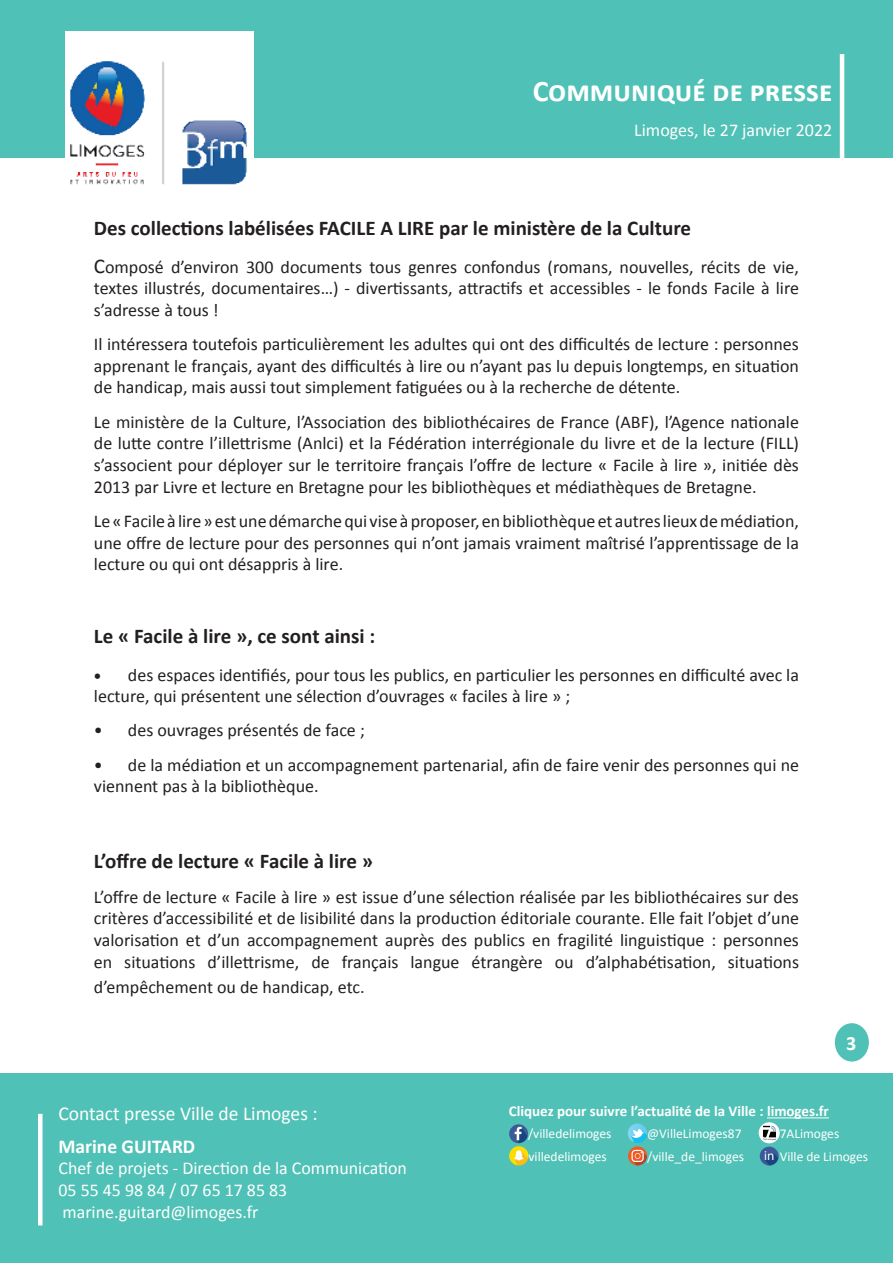
<style>
.page{position:relative;width:893px;height:1263px;background:#fff}
.page>*{position:absolute;margin:0;border:0;box-sizing:border-box;transform-origin:0 0}
.t1{font:700 30px "Calibri";color:#fff}
.t2{font:700 21px "Calibri";color:#231f20}
.t3{font:700 20.25px "Calibri";color:#fff}
.t4{font:19.65px "Calibri";color:#fff}
.t5{font:700 19.65px "Calibri";color:#fff}
.t6{font:18px/21.6px "Calibri";color:#231f20;text-align:justify}
.t7{font:18px/21.6px "Calibri";color:#fff}
.t8{font:700 15px "Calibri";color:#fff}
.t9{font:13.5px "Calibri";color:#fff}
.s1{font-size:21px}
.s2{font-weight:700;font-size:15px}
.s3{font-family:"Myriad Pro";font-size:13.2px}
</style>
<div class="page">
<div style="left:0;top:0;width:893px;height:157px;background:#50c1b6"></div>
<hr style="left:840px;top:54px;width:4px;height:112px;background:#fff">
<div style="left:835px;top:1023px;width:34px;height:38px;background:#50c1b6;border-radius:50%"></div>
<div style="left:0;top:1073px;width:893px;height:190px;background:#50c1b6"></div>
<div style="left:38px;top:1114px;width:5px;height:111px;background:#fff"></div>
<hr style="left:767px;top:1117px;width:62px;height:1px;background:#fff">
<div style="left:759px;top:1122px;width:21px;height:21px;background:#fff;border-radius:50%"></div>
<img style="left:763px;top:1125px;width:13px;height:15px">
<svg style="left:509px;top:1124px;width:19px;height:41px"></svg>
<svg style="left:628px;top:1123px;width:19px;height:42px"></svg>
<svg style="left:760px;top:1147px;width:19px;height:18px"></svg>
<div style="left:65px;top:31px;width:189px;height:156px;background:#fff"></div>
<img style="left:70px;top:61px;width:177px;height:124px">
<h1 class="t1" style="left:533px;top:70px;width:301px">Communiqué de presse</h1>
<p class="t7" style="left:634px;top:118px;width:200px">Limoges, le 27 janvier 2022</p>
<p class="t2" style="left:94px;top:213px;width:599px">Des collections labélisées FACILE A LIRE par le ministère de la Culture</p>
<p class="t6" style="left:94px;top:255px;width:707px"><span class="s1">C</span>omposé d’environ 300 documents tous genres confondus (romans, nouvelles, récits de vie, textes illustrés, documentaires…) - divertissants, attractifs et accessibles - le fonds Facile à lire s’adresse à tous !</p>
<p class="t6" style="left:94px;top:333px;width:707px">Il intéressera toutefois particulièrement les adultes qui ont des difficultés de lecture : personnes apprenant le français, ayant des difficultés à lire ou n’ayant pas lu depuis longtemps, en situation de handicap, mais aussi tout simplement fatiguées ou à la recherche de détente.</p>
<p class="t6" style="left:94px;top:411px;width:707px">Le ministère de la Culture, l’Association des bibliothécaires de France (ABF), l’Agence nationale de lutte contre l’illettrisme (Anlci) et la Fédération interrégionale du livre et de la lecture (FILL) s’associent pour déployer sur le territoire français l’offre de lecture « Facile à lire », initiée dès 2013 par Livre et lecture en Bretagne pour les bibliothèques et médiathèques de Bretagne.</p>
<p class="t6" style="left:94px;top:510px;width:707px">Le « Facile à lire » est une démarche qui vise à proposer, en bibliothèque et autres lieux de médiation, une offre de lecture pour des personnes qui n’ont jamais vraiment maîtrisé l’apprentissage de la lecture ou qui ont désappris à lire.</p>
<p class="t2" style="left:94px;top:621px;width:283px">Le « Facile à lire », ce sont ainsi :</p>
<p class="t6" style="left:94px;top:663px;width:707px"><span class="s2">•</span> des espaces identifiés, pour tous les publics, en particulier les personnes en difficulté avec la lecture, qui présentent une sélection d’ouvrages « faciles à lire » ;</p>
<p class="t6" style="left:94px;top:719px;width:272px">• des ouvrages présentés de face ;</p>
<p class="t6" style="left:94px;top:753px;width:707px">• de la médiation et un accompagnement partenarial, afin de faire venir des personnes qui ne viennent pas à la bibliothèque.</p>
<p class="t2" style="left:94px;top:846px;width:281px">L’offre de lecture « Facile à lire »</p>
<p class="t6" style="left:94px;top:885px;width:707px">L’offre de lecture « Facile à lire » est issue d’une sélection réalisée par les bibliothécaires sur des critères d’accessibilité et de lisibilité dans la production éditoriale courante. Elle fait l’objet d’une valorisation et d’un accompagnement auprès des publics en fragilité linguistique : personnes en situations d’illettrisme, de français langue étrangère ou d’alphabétisation, situations</p>
<p class="t6" style="left:94px;top:975px;width:272px">d’empêchement ou de handicap, etc.</p>
<p class="t3" style="left:846px;top:1029px;width:12px">3</p>
<p class="t4" style="left:58px;top:1099px;width:261px">Contact presse Ville de Limoges :</p>
<p class="t5" style="left:58px;top:1132px;width:138px">Marine GUITARD</p>
<p class="t7" style="left:58px;top:1157px;width:350px">Chef de projets - Direction de la Communication<br>05 55 45 98 84 / 07 65 17 85 83 marine.guitard@limoges.fr</p>
<p class="t8" style="left:509px;top:1100px;width:322px">Cliquez pour suivre l’actualité de la Ville : limoges.fr</p>
<p class="t9" style="left:528px;top:1124px;width:85px">/villedelimoges</p>
<p class="t9" style="left:647px;top:1124px;width:96px">@VilleLimoges87</p>
<p class="t9" style="left:780px;top:1124px;width:61px">7ALimoges</p>
<p class="t9" style="left:528px;top:1147px;width:80px">villedelimoges</p>
<p class="t9" style="left:647px;top:1147px;width:98px">/ville_de_limoges</p>
<p class="t9" style="left:764px;top:1147px;width:106px"><span class="s3">in</span> Ville de Limoges</p>
</div>
